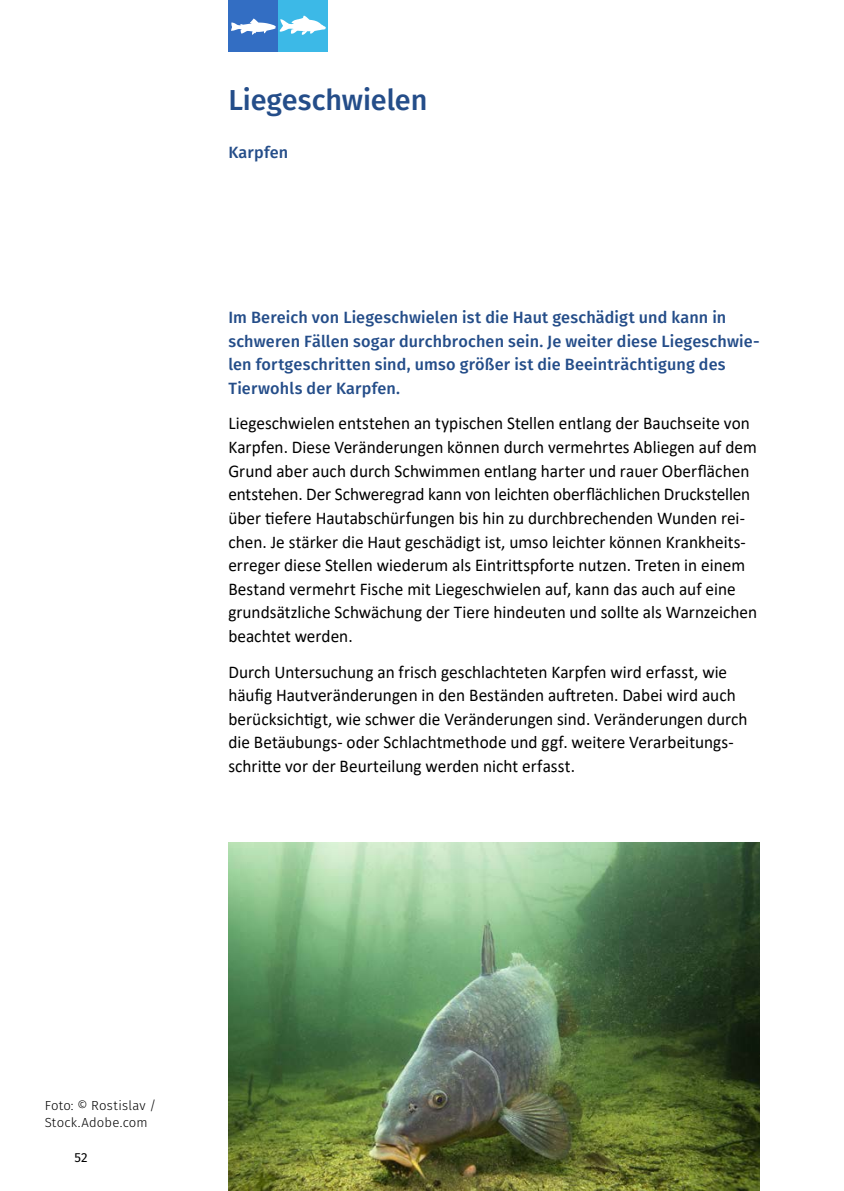
<style>
.page{position:relative;width:844px;height:1191px;background:#fff}
.page>*{position:absolute;margin:0;border:0;box-sizing:border-box;transform-origin:0 0}
.P03H_Haltung_Übersch{font:500 28.88px "Fira Sans";letter-spacing:-.005em;color:#244d89}
.P01_Standard__P____f{font:17.85px/23.6px "Calibri";color:#000;scale:.96 1}
.P04_Vorspann_einz_H{font:500 16.28px/23.6px "Fira Sans";letter-spacing:.01em;color:#244d89}
.P04a_Unterzeile_Tier{font:500 16.28px "Fira Sans";letter-spacing:.015em;color:#244d89}
.t1{font:300 13.12px/16.6px "Fira Sans";letter-spacing:.015em;color:#000}
.t2{font:13.12px "Fira Sans";color:#000}
</style>
<div class="page">
<img style="left:228px;top:843px;width:531px;height:348px">
<svg style="left:228px;top:0;width:99px;height:52px;background:#56a3da"></svg>
<h2 class="P03H_Haltung_Übersch" style="left:228px;top:77px;width:200px">Liegeschwielen</h2>
<h3 class="P04a_Unterzeile_Tier" style="left:228px;top:139px;width:61px">Karpfen</h3>
<h3 class="P04_Vorspann_einz_H" style="left:228px;top:305px;width:531px">Im Bereich von Liegeschwielen ist die Haut geschädigt und kann in schweren Fällen sogar durchbrochen sein. Je weiter diese Liegeschwie&shy;len fortgeschritten sind, umso größer ist die Beeinträchtigung des Tierwohls der Karpfen.</h3>
<p class="P01_Standard__P____f" style="left:228px;top:411px;width:552px">Liegeschwielen entstehen an typischen Stellen entlang der Bauchseite von Karpfen. Diese Veränderungen können durch vermehrtes Abliegen auf dem Grund aber auch durch Schwimmen entlang harter und rauer Oberflächen entstehen. Der Schweregrad kann von leichten oberflächlichen Druckstellen über tiefere Hautabschürfungen bis hin zu durchbrechenden Wunden rei&shy;chen. Je stärker die Haut geschädigt ist, umso leichter können Krankheits&shy;erreger diese Stellen wiederum als Eintrittspforte nutzen. Treten in einem Bestand vermehrt Fische mit Liegeschwielen auf, kann das auch auf eine grundsätzliche Schwächung der Tiere hindeuten und sollte als Warnzeichen beachtet werden.</p>
<p class="P01_Standard__P____f" style="left:228px;top:659px;width:542px">Durch Untersuchung an frisch geschlachteten Karpfen wird erfasst, wie häufig Hautveränderungen in den Beständen auftreten. Dabei wird auch berücksichtigt, wie schwer die Veränderungen sind. Veränderungen durch die Betäubungs- oder Schlachtmethode und ggf. weitere Verarbeitungs&shy;schritte vor der Beurteilung werden nicht erfasst.</p>
<p class="t1" style="left:45px;top:1097px;width:113px">Foto: © Rostislav /<br>Stock.Adobe.com</p>
<p class="t2" style="left:74px;top:1148px;width:15px">52</p>
</div>
